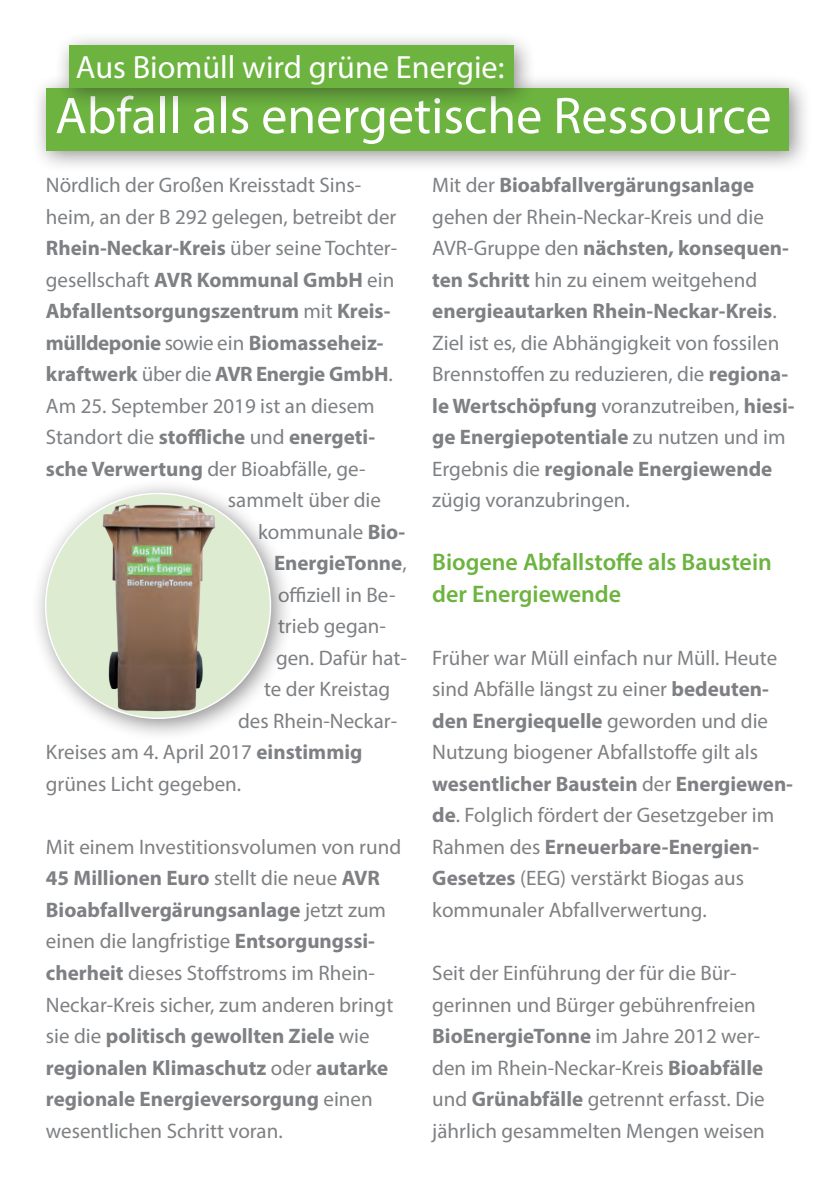
<style>
.page{position:relative;width:839px;height:1191px;background:#fff}
.page>*{position:absolute;margin:0;border:0;box-sizing:border-box;transform-origin:0 0}
.t1{font:52px "Myriad Pro";color:#fff}
.t2{font:32.2px "Myriad Pro";color:#fff}
.t3{font:600 24px/31.4px "Myriad Pro";color:#6cb43f}
.t4{font:21px/31.6px "Myriad Pro";color:#7e8083}
.t5{font:700 21px "Myriad Pro";color:#7e8083}
.s1{font-weight:400}
.s2{font-weight:700}
</style>
<div class="page">
<div style="left:29px;top:476px;width:263px;height:264px;background:#231f20;opacity:.5"></div>
<div style="left:46px;top:493px;width:224px;height:225px;background:#ddebd1;border-radius:50%"></div>
<img style="left:94px;top:493px;width:128px;height:225px">
<div style="left:30px;top:72px;width:781px;height:100px;background:#231f20;opacity:.5"></div>
<div style="left:46px;top:88px;width:743px;height:62px;background:#6cb43f"></div>
<div style="left:53px;top:30px;width:482px;height:80px;background:#231f20;opacity:.5"></div>
<div style="left:69px;top:46px;width:444px;height:42px;background:#6cb43f"></div>
<h2 class="t2" style="left:76px;top:47px;width:430px">Aus Biomüll wird grüne Energie:</h2>
<h1 class="t1" style="left:55px;top:84px;width:718px">Abfall als energetische Ressource</h1>
<p class="t4" style="left:46px;top:169px;width:317px">Nördlich der Großen Kreisstadt Sins-</p>
<p class="t4" style="left:46px;top:200px;width:352px">heim, an der B 292 gelegen, betreibt der</p>
<p class="t5" style="left:46px;top:234px;width:353px">Rhein-Neckar-Kreis <span class="s1">über seine Tochter-</span></p>
<p class="t4" style="left:46px;top:263px;width:350px">gesellschaft <span class="s2">AVR Kommunal GmbH</span> ein</p>
<p class="t5" style="left:46px;top:297px;width:346px">Abfallentsorgungszentrum <span class="s1">mit</span> Kreis-</p>
<p class="t5" style="left:46px;top:329px;width:339px">mülldeponie <span class="s1">sowie ein</span> Biomasseheiz-</p>
<p class="t5" style="left:46px;top:360px;width:348px">kraftwerk <span class="s1">über die</span> AVR Energie GmbH<span class="s1">.</span></p>
<p class="t4" style="left:46px;top:389px;width:330px">Am 25. September 2019 ist an diesem</p>
<p class="t5" style="left:46px;top:423px;width:331px"><span class="s1">Standort die</span> stoffliche <span class="s1">und</span> energeti-</p>
<p class="t4" style="left:46px;top:452px;width:321px"><span class="s2">sche Verwertung</span> der Bioabfälle, ge-</p>
<p class="t4" style="left:228px;top:484px;width:154px">sammelt über die</p>
<p class="t4" style="left:258px;top:515px;width:149px">kommunale <span class="s2">Bio-</span></p>
<p class="t5" style="left:274px;top:549px;width:134px">EnergieTonne<span class="s1">,</span></p>
<p class="t4" style="left:278px;top:578px;width:119px">offiziell in Be-</p>
<p class="t4" style="left:278px;top:610px;width:109px">trieb gegan-</p>
<p class="t4" style="left:276px;top:641px;width:132px">gen. Dafür hat-</p>
<p class="t4" style="left:264px;top:673px;width:128px">te der Kreistag</p>
<p class="t4" style="left:238px;top:704px;width:161px">des Rhein-Neckar-</p>
<p class="t4" style="left:46px;top:736px;width:318px">Kreises am 4. April 2017 <span class="s2">einstimmig</span></p>
<p class="t4" style="left:46px;top:767px;width:197px">grünes Licht gegeben.</p>
<p class="t4" style="left:46px;top:830px;width:357px">Mit einem Investitionsvolumen von rund <span class="s2">45 Millionen Euro</span> stellt die neue <span class="s2">AVR Bioabfallvergärungsanlage</span> jetzt zum einen die langfristige <span class="s2">Entsorgungssi&shy;cherheit</span> dieses Stoffstroms im Rhein-Neckar-Kreis sicher, zum anderen bringt sie die <span class="s2">politisch gewollten Ziele</span> wie <span class="s2">regionalen Klimaschutz</span> oder <span class="s2">autarke regionale Energieversorgung</span> einen wesentlichen Schritt voran.</p>
<p class="t4" style="left:432px;top:169px;width:364px">Mit der <span class="s2">Bioabfallvergärungsanlage </span>gehen der Rhein-Neckar-Kreis und die AVR-Gruppe den <span class="s2">nächsten, konsequen&shy;ten Schritt</span> hin zu einem weitgehend <span class="s2">energieautarken Rhein-Neckar-Kreis</span>.<br>Ziel ist es, die Abhängigkeit von fossilen Brennstoffen zu reduzieren, die <span class="s2">regiona&shy;le Wertschöpfung</span> voranzutreiben, <span class="s2">hiesi&shy;ge Energiepotentiale</span> zu nutzen und im Ergebnis die <span class="s2">regionale Energiewende </span>zügig voranzubringen.</p>
<p class="t3" style="left:432px;top:546px;width:341px">Biogene Abfallstoffe als Baustein der Energiewende</p>
<p class="t4" style="left:432px;top:641px;width:362px">Früher war Müll einfach nur Müll. Heute sind Abfälle längst zu einer <span class="s2">bedeuten&shy;den Energiequelle</span> geworden und die Nutzung biogener Abfallstoffe gilt als <span class="s2">wesentlicher Baustein</span> der <span class="s2">Energiewen&shy;de</span>. Folglich fördert der Gesetzgeber im Rahmen des <span class="s2">Erneuerbare-Energien-Gesetzes</span> (EEG) verstärkt Biogas aus kommunaler Abfallverwertung.</p>
<p class="t4" style="left:432px;top:956px;width:334px">Seit der Einführung der für die Bür&shy;gerinnen und Bürger gebührenfreien <span class="s2">BioEnergieTonne</span> im Jahre 2012 wer&shy;den im Rhein-Neckar-Kreis <span class="s2">Bioabfälle </span>und <span class="s2">Grünabfälle</span> getrennt erfasst. Die jährlich gesammelten Mengen weisen</p>
</div>
